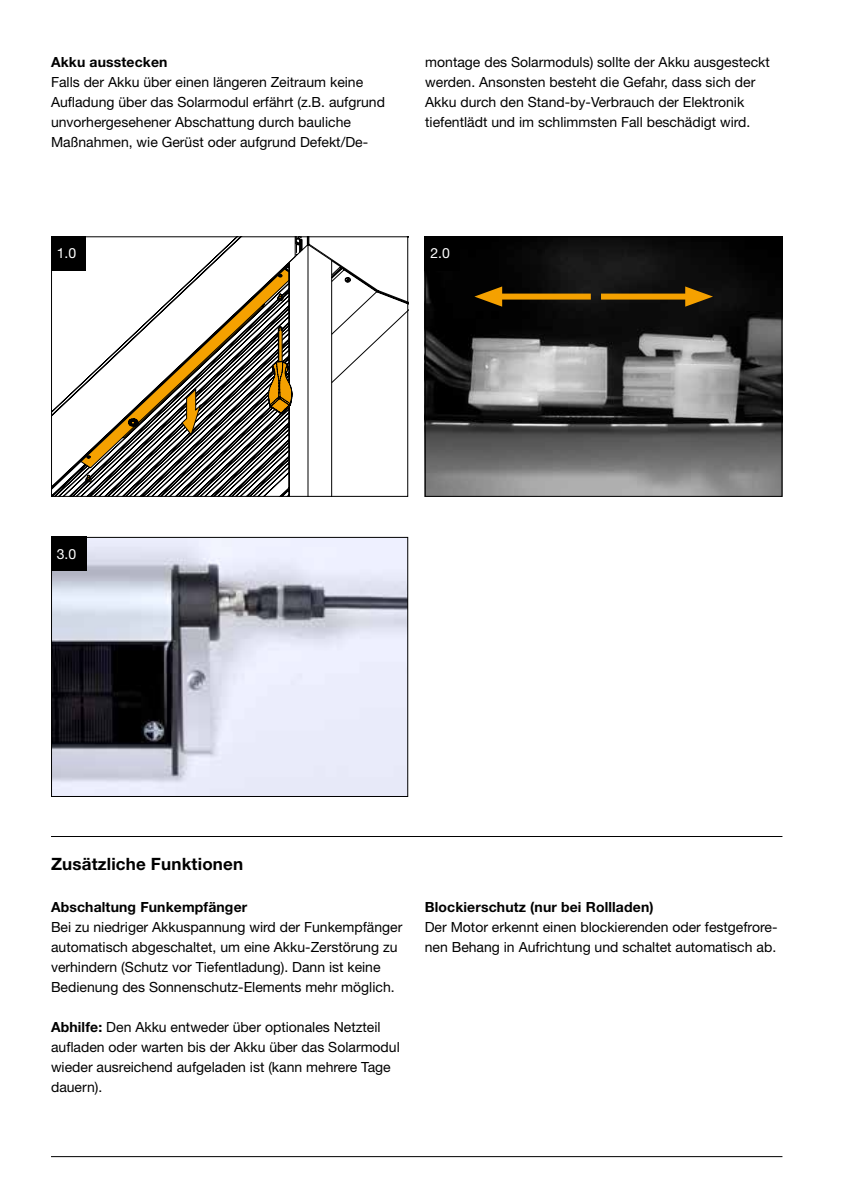
<style>
.page{position:relative;width:842px;height:1191px;background:#fff}
.page>*{position:absolute;margin:0;border:0;box-sizing:border-box;transform-origin:0 0}
.t1{font:700 17px "Helvetica Neue LT Std";letter-spacing:.01em;color:#000}
.t2{font:14px/20px "Helvetica Neue LT Std";color:#000}
.t3{font:700 14px "Helvetica Neue LT Std";letter-spacing:.01em;color:#000}
.t4{font:14px "Helvetica Neue LT Std";color:#fff}
.s1{font-weight:700}
</style>
<div class="page">
<hr style="left:51px;top:1156px;width:731px;height:1px;background:#000">
<img style="left:53px;top:539px;width:353px;height:256px">
<div style="left:51px;top:537px;width:357px;height:260px;border:1px solid #000"></div>
<hr style="left:51px;top:836px;width:731px;height:1px;background:#000">
<svg style="left:53px;top:238px;width:353px;height:257px"></svg>
<svg style="left:181px;top:388px;width:21px;height:48px"></svg>
<svg style="left:268px;top:325px;width:25px;height:91px"></svg>
<div style="left:51px;top:236px;width:357px;height:261px;border:1px solid #000"></div>
<img style="left:427px;top:238px;width:353px;height:257px">
<div style="left:425px;top:236px;width:357px;height:261px;border:1px solid #000"></div>
<div style="left:51px;top:236px;width:34px;height:34px;background:#000"></div>
<div style="left:425px;top:236px;width:35px;height:34px;background:#000"></div>
<div style="left:51px;top:537px;width:35px;height:34px;background:#000"></div>
<div style="left:601px;top:293px;width:95px;height:6px;background:#f5a100"></div>
<svg style="left:685px;top:286px;width:28px;height:21px"></svg>
<div style="left:491px;top:293px;width:100px;height:6px;background:#f5a100"></div>
<svg style="left:474px;top:286px;width:28px;height:21px"></svg>
<p class="t3" style="left:51px;top:53px;width:118px">Akku ausstecken</p>
<p class="t2" style="left:51px;top:72px;width:335px">Falls der Akku über einen längeren Zeitraum keine Aufladung über das Solarmodul erfährt (z.B. aufgrund unvorhergesehener Abschattung durch bauliche Maßnahmen, wie Gerüst oder aufgrund Defekt/De-</p>
<p class="t2" style="left:425px;top:52px;width:346px">montage des Solarmoduls) sollte der Akku ausgesteckt werden. Ansonsten besteht die Gefahr, dass sich der Akku durch den Stand-by-Verbrauch der Elektronik tiefentlädt und im schlimmsten Fall beschädigt wird.</p>
<p class="t4" style="left:57px;top:245px;width:21px">1.0</p>
<p class="t4" style="left:430px;top:245px;width:21px">2.0</p>
<p class="t4" style="left:57px;top:545px;width:21px">3.0</p>
<p class="t1" style="left:51px;top:853px;width:194px">Zusätzliche Funktionen</p>
<p class="t3" style="left:51px;top:898px;width:198px">Abschaltung Funkempfänger</p>
<p class="t2" style="left:51px;top:916px;width:353px">Bei zu niedriger Akkuspannung wird der Funkempfänger automatisch abgeschaltet, um eine Akku-Zerstörung zu verhindern (Schutz vor Tiefentladung). Dann ist keine Bedienung des Sonnenschutz-Elements mehr möglich.</p>
<p class="t2" style="left:51px;top:1016px;width:350px"><span class="s1">Abhilfe:</span> Den Akku entweder über optionales Netzteil aufladen oder warten bis der Akku über das Solarmodul wieder ausreichend aufgeladen ist (kann mehrere Tage dauern).</p>
<p class="t3" style="left:425px;top:898px;width:230px">Blockierschutz (nur bei Rollladen)</p>
<p class="t2" style="left:425px;top:916px;width:354px">Der Motor erkennt einen blockierenden oder festgefrore&shy;nen Behang in Aufrichtung und schaltet automatisch ab.</p>
</div>
